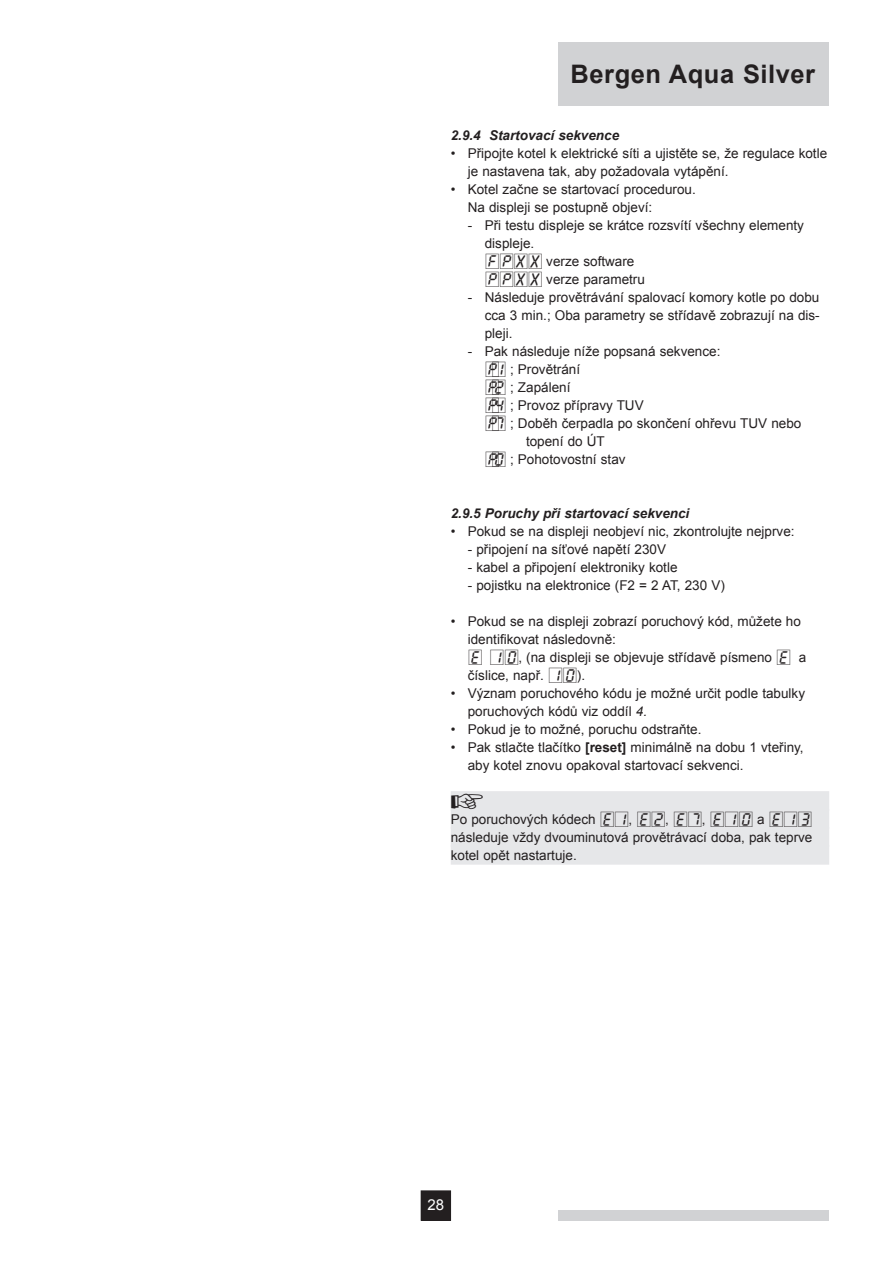
<style>
.page{position:relative;width:893px;height:1263px;background:#fff}
.page>*{position:absolute;margin:0;border:0;box-sizing:border-box;transform-origin:0 0}
.t1{font:700 25.5px "Arial";letter-spacing:.02em;color:#231f20}
.t2{font:15px "Arial";color:#fff}
.Standaard_inspring{font:13.5px/18px "Arial";color:#231f20}
.Standaard{font:13.5px "Arial";color:#231f20}
.Kop_3{font:italic 700 13.5px "Arial";color:#231f20}
.s1{font-family:"REMEH Adigits 200"}
.s2{font-style:italic}
.s3{font-weight:700}
</style>
<div class="page">
<div style="left:559px;top:1210px;width:270px;height:10px;background:#d1d2d4"></div>
<div style="left:421px;top:1191px;width:30px;height:29px;background:#231f20"></div>
<div style="left:558px;top:42px;width:270px;height:64px;background:#d1d2d4"></div>
<div style="left:451px;top:791px;width:378px;height:20px;background:#e6e7e9"></div>
<div style="left:451px;top:809px;width:378px;height:20px;background:#e6e7e9"></div>
<div style="left:451px;top:827px;width:378px;height:20px;background:#e6e7e9"></div>
<div style="left:451px;top:845px;width:378px;height:20px;background:#e6e7e9"></div>
<h1 class="t1" style="left:571px;top:57px;width:246px">Bergen Aqua Silver</h1>
<p class="Kop_3" style="left:451px;top:127px;width:170px">2.9.4 Startovací sekvence</p>
<p class="Standaard_inspring" style="left:468px;top:145px;width:361px;text-indent:-17px">• Připojte kotel k elektrické síti a ujistěte se, že regulace kotle je nastavena tak, aby požadovala vytápění.</p>
<p class="Standaard_inspring" style="left:451px;top:181px;width:247px">• Kotel začne se startovací procedurou.</p>
<p class="Standaard_inspring" style="left:468px;top:199px;width:186px">Na displeji se postupně objeví:</p>
<p class="Standaard_inspring" style="left:485px;top:217px;width:321px;text-indent:-17px">- Při testu displeje se krátce rozsvítí všechny elementy displeje.</p>
<p class="Standaard_inspring" style="left:485px;top:253px;width:151px"><span class="s1">F[XX</span> verze software</p>
<p class="Standaard_inspring" style="left:485px;top:271px;width:162px"><span class="s1">P[XX</span> verze parametru</p>
<p class="Standaard_inspring" style="left:485px;top:289px;width:337px;text-align:justify;text-indent:-17px">- Následuje provětrávání spalovací komory kotle po dobu cca 3 min.; Oba parametry se střídavě zobrazují na dis&shy;pleji.</p>
<p class="Standaard_inspring" style="left:468px;top:343px;width:254px">- Pak následuje níže popsaná sekvence:</p>
<p class="Standaard_inspring" style="left:485px;top:361px;width:97px"><span class="s1">[1</span> ; Provětrání</p>
<p class="Standaard_inspring" style="left:485px;top:379px;width:87px"><span class="s1">[2</span> ; Zapálení</p>
<p class="Standaard_inspring" style="left:485px;top:397px;width:160px"><span class="s1">[4</span> ; Provoz přípravy TUV</p>
<p class="Standaard_inspring" style="left:485px;top:415px;width:318px"><span class="s1">[7</span> ; Doběh čerpadla po skončení ohřevu TUV nebo</p>
<p class="Standaard_inspring" style="left:526px;top:433px;width:80px">topení do ÚT</p>
<p class="Standaard_inspring" style="left:485px;top:451px;width:142px"><span class="s1">[0</span> ; Pohotovostní stav</p>
<p class="Kop_3" style="left:451px;top:505px;width:240px">2.9.5 Poruchy při startovací sekvenci</p>
<p class="Standaard_inspring" style="left:451px;top:523px;width:345px">• Pokud se na displeji neobjeví nic, zkontrolujte nejprve:</p>
<p class="Standaard_inspring" style="left:468px;top:541px;width:200px">- připojení na síťové napětí 230V</p>
<p class="Standaard_inspring" style="left:468px;top:559px;width:211px">- kabel a připojení elektroniky kotle</p>
<p class="Standaard_inspring" style="left:468px;top:577px;width:259px">- pojistku na elektronice (F2 = 2 AT, 230 V)</p>
<p class="Standaard_inspring" style="left:468px;top:613px;width:335px;text-indent:-17px">• Pokud se na displeji zobrazí poruchový kód, můžete ho identifikovat následovně:</p>
<p class="Standaard_inspring" style="left:468px;top:649px;width:340px"><span class="s1">É 10</span>, (na displeji se objevuje střídavě písmeno <span class="s1">É</span> a číslice, např. <span class="s1">10</span>).</p>
<p class="Standaard_inspring" style="left:468px;top:685px;width:339px;text-indent:-17px">• Význam poruchového kódu je možné určit podle tabulky poruchových kódů viz oddíl <span class="s2">4.</span></p>
<p class="Standaard_inspring" style="left:451px;top:721px;width:252px">• Pokud je to možné, poruchu odstraňte.</p>
<p class="Standaard_inspring" style="left:468px;top:739px;width:337px;text-indent:-17px">• Pak stlačte tlačítko <span class="s3">[reset]</span> minimálně na dobu 1 vteřiny, aby kotel znovu opakoval startovací sekvenci.</p>
<p class="Standaard" style="left:451px;top:811px;width:363px">Po poruchových kódech <span class="s1">É1</span>, <span class="s1">É2</span>, <span class="s1">É7</span>, <span class="s1">É10</span> a <span class="s1">É13</span></p>
<p class="Standaard" style="left:451px;top:829px;width:363px">následuje vždy dvouminutová provětrávací doba, pak teprve</p>
<p class="Standaard" style="left:451px;top:847px;width:128px">kotel opět nastartuje.</p>
<p class="t2" style="left:427px;top:1195px;width:18px">28</p>
</div>
